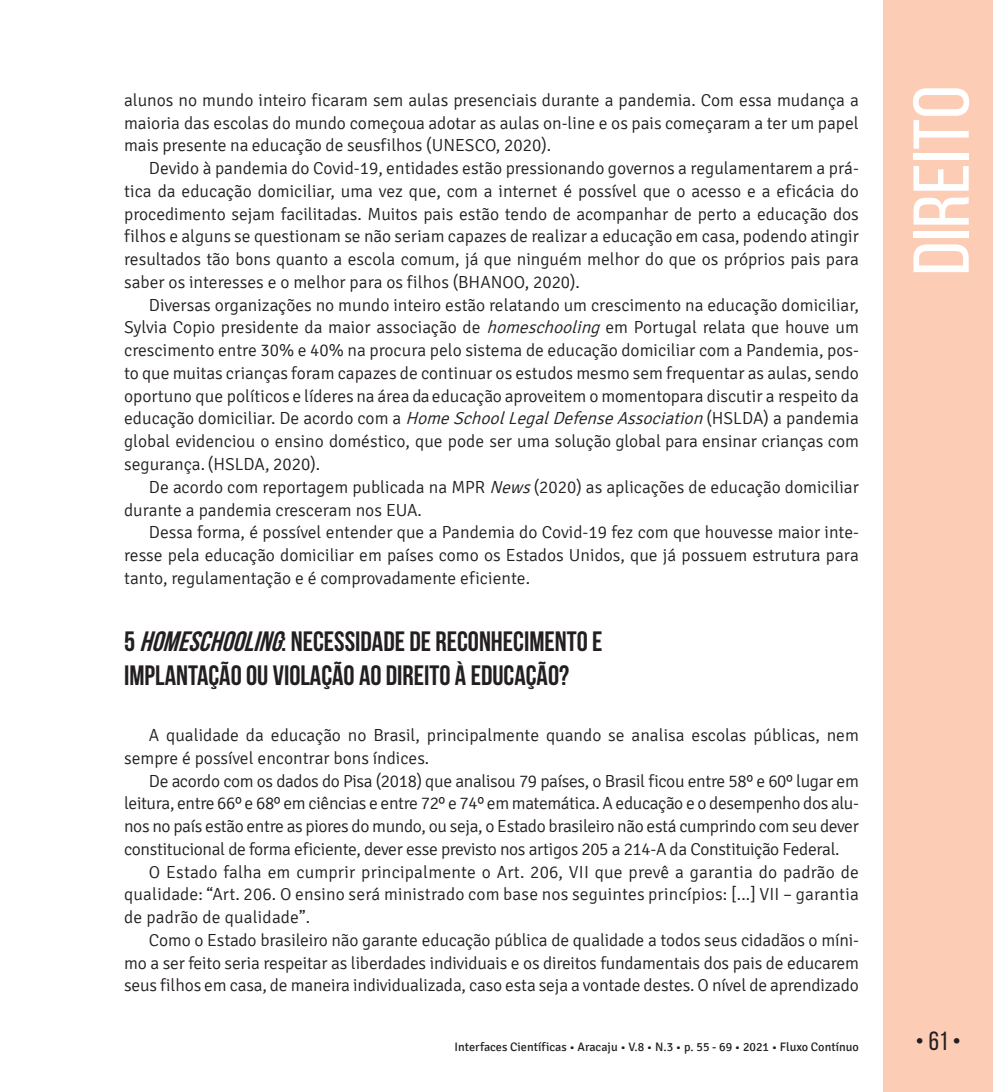
<style>
.page{position:relative;width:993px;height:1092px;background:#fff}
.page>*{position:absolute;margin:0;border:0;box-sizing:border-box;transform-origin:0 0}
.t1{font:78.75px "Bebas Neue";color:#fff;scale:1.09 1}
.t2{font:700 28px/33.6px "Bebas Neue";color:#231f20}
.t3{font:26.25px "Bebas Neue";color:#231f20}
.t4{font:300 17.5px/22.8px "Signika";color:#231f20;text-align:justify}
.t5{font:12.25px "Signika";color:#231f20}
.s1{font-style:italic}
</style>
<div class="page">
<div style="left:883px;top:0;width:109px;height:1091px;background:#fcccb5"></div>
<p class="t4" style="left:124px;top:89px;width:736px">alunos no mundo inteiro ficaram sem aulas presenciais durante a pandemia. Com essa mudança a maioria das escolas do mundo começou a adotar as aulas on-line e os pais começaram a ter um papel mais presente na educação de seus filhos (UNESCO, 2020).</p>
<p class="t4" style="left:124px;top:157px;width:736px;text-indent:25px">Devido à pandemia do Covid-19, entidades estão pressionando governos a regulamentarem a prá&shy;tica da educação domiciliar, uma vez que, com a internet é possível que o acesso e a eficácia do procedimento sejam facilitadas. Muitos pais estão tendo de acompanhar de perto a educação dos filhos e alguns se questionam se não seriam capazes de realizar a educação em casa, podendo atingir resultados tão bons quanto a escola comum, já que ninguém melhor do que os próprios pais para saber os interesses e o melhor para os filhos (BHANOO, 2020).</p>
<p class="t4" style="left:124px;top:294px;width:736px;text-indent:25px">Diversas organizações no mundo inteiro estão relatando um crescimento na educação domiciliar, Sylvia Copio presidente da maior associação de <span class="s1">homeschooling</span>em Portugal relata que houve um crescimento entre 30% e 40% na procura pelo sistema de educação domiciliar com a Pandemia, pos&shy;to que muitas crianças foram capazes de continuar os estudos mesmo sem frequentar as aulas, sendo oportuno que políticos e líderes na área da educação aproveitem o momento para discutir a respeito da educação domiciliar. De acordo com a <span class="s1">HomeSchoolLegalDefenseAssociation</span>(HSLDA) a pandemia global evidenciou o ensino doméstico, que pode ser uma solução global para ensinar crianças com segurança. (HSLDA, 2020).</p>
<p class="t4" style="left:124px;top:476px;width:736px;text-indent:25px">De acordo com reportagem publicada na MPR <span class="s1">News</span>(2020) as aplicações de educação domiciliar durante a pandemia cresceram nos EUA.</p>
<p class="t4" style="left:124px;top:521px;width:736px;text-indent:25px">Dessa forma, é possível entender que a Pandemia do Covid-19 fez com que houvesse maior inte&shy;resse pela educação domiciliar em países como os Estados Unidos, que já possuem estrutura para tanto, regulamentação e é comprovadamente eficiente.</p>
<h2 class="t2" style="left:124px;top:624px;width:480px">5 <span class="s1">HOMESCHOOLING</span>: NECESSIDADE DE RECONHECIMENTO E<br>IMPLANTAÇÃO OU VIOLAÇÃO AO DIREITO À EDUCAÇÃO?</h2>
<p class="t4" style="left:124px;top:724px;width:736px;text-indent:25px">A qualidade da educação no Brasil, principalmente quando se analisa escolas públicas, nem sempre é possível encontrar bons índices.</p>
<p class="t4" style="left:124px;top:769px;width:736px;text-indent:25px">De acordo com os dados do Pisa (2018) que analisou 79 países, o Brasil ficou entre 58º e 60º lugar em leitura, entre 66º e 68º em ciências e entre 72º e 74º em matemática. A educação e o desempenho dos alu&shy;nos no país estão entre as piores do mundo, ou seja, o Estado brasileiro não está cumprindo com seu dever constitucional de forma eficiente, dever esse previsto nos artigos 205 a 214-A da Constituição Federal.</p>
<p class="t4" style="left:124px;top:860px;width:736px;text-indent:25px">O Estado falha em cumprir principalmente o Art. 206, VII que prevê a garantia do padrão de qualidade: “ Art. 206. O ensino será ministrado com base nos seguintes princípios: [...] VII – garantia de padrão de qualidade”.</p>
<p class="t4" style="left:124px;top:928px;width:736px;text-indent:25px">Como o Estado brasileiro não garante educação pública de qualidade a todos seus cidadãos o míni&shy;mo a ser feito seria respeitar as liberdades individuais e os direitos fundamentais dos pais de educarem seus filhos em casa, de maneira individualizada, caso esta seja a vontade destes. O nível de aprendizado</p>
<h1 class="t1" style="left:898px;top:275px;width:176px;rotate:-90deg">Direito</h1>
<p class="t5" style="left:454px;top:1040px;width:405px">Interfaces Científicas • Aracaju • V.8 • N.3 • p. 55 - 69 • 2021 • Fluxo Contínuo</p>
<h3 class="t3" style="left:915px;top:1026px;width:47px">• 61 •</h3>
</div>
